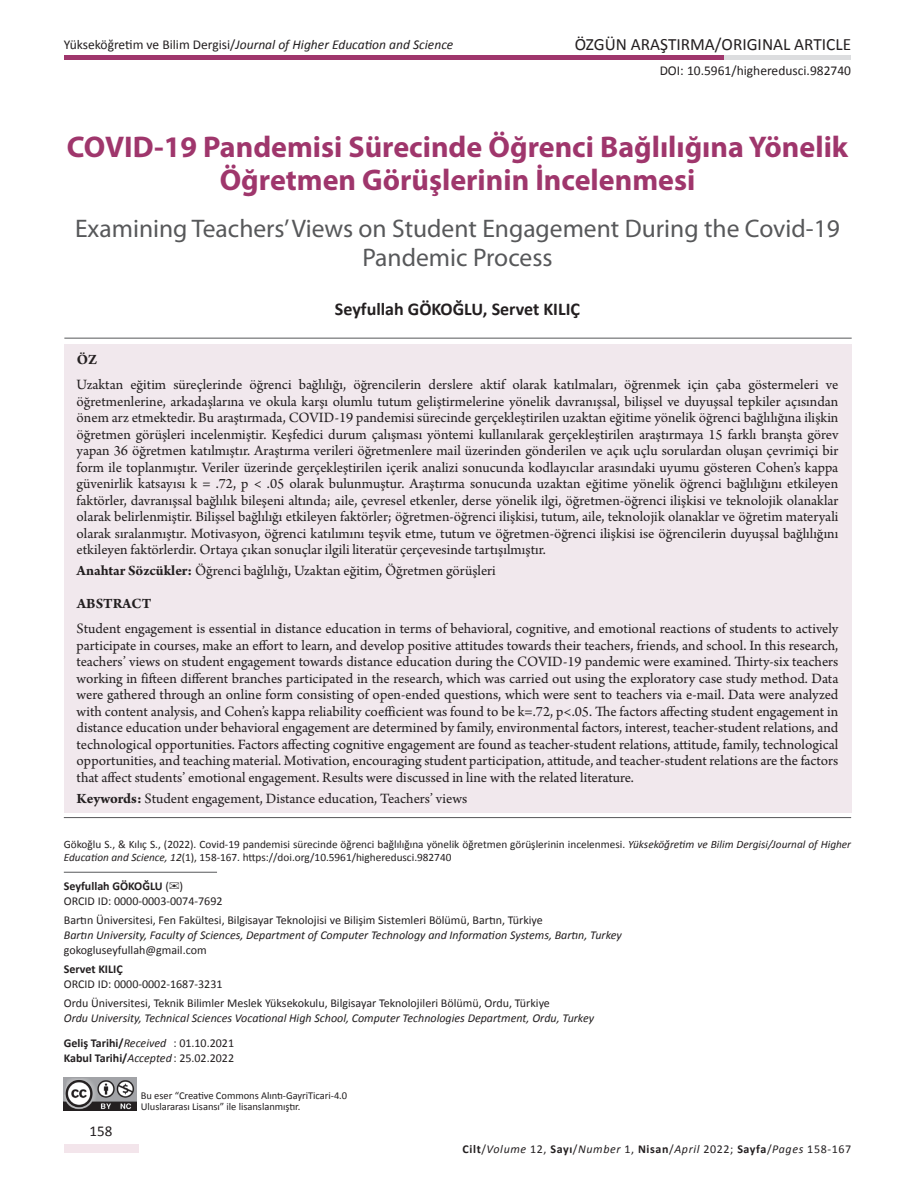
<style>
.page{position:relative;width:915px;height:1191px;background:#fff}
.page>*{position:absolute;margin:0;border:0;box-sizing:border-box;transform-origin:0 0}
.t1{font:700 30px/33px "Myriad Pro";color:#9f366c;text-align:center}
.t2{font:25.5px/29.2px "Myriad Pro";color:#57585a;text-align:center}
.t3{font:700 18px "Calibri";color:#231f20}
.t4{font:17.25px "Calibri";color:#231f20}
.t5{font:15px/16.5px "Arno Pro";color:#231f20;text-align:justify}
.t6{font:700 15px "Arno Pro";letter-spacing:.005em;color:#231f20}
.t7{font:15px "Calibri";color:#231f20}
.t8{font:italic 13.5px "Calibri";color:#231f20}
.t9{font:13.5px "Calibri";color:#231f20}
.t10{font:12px/15px "Calibri";color:#231f20}
.t11{font:italic 12px/24.8px "Calibri";color:#231f20}
.t12{font:italic 12px "Calibri";letter-spacing:.05em;color:#231f20}
.t13{font:700 12px "Calibri";color:#231f20}
.t14{font:11.25px/13.5px "Calibri";color:#231f20}
.t15{font:10.5px/11.2px "Calibri";letter-spacing:-.005em;color:#231f20}
.s1{font-style:normal}
.s2{font-weight:700}
.s3{font-style:italic}
.s4{font-weight:700;font-style:normal}
.s5{font-weight:400;font-style:italic}
.s6{font-weight:400}
</style>
<div class="page">
<div style="left:64px;top:1144px;width:74px;height:8px;background:#f3e5eb"></div>
<div style="left:719px;top:55px;width:131px;height:5px;background:#dcdddf"></div>
<div style="left:64px;top:55px;width:659px;height:5px;background:#9f366c"></div>
<div style="left:64px;top:344px;width:786px;height:468px;background:#f1e8ed"></div>
<hr style="left:64px;top:817px;width:786px;height:1px;background:#57585a">
<hr style="left:64px;top:338px;width:787px;height:1px;background:#57585a">
<hr style="left:64px;top:872px;width:153px;height:1px;background:#57585a">
<img style="left:64px;top:1077px;width:73px;height:33px">
<p class="t8" style="left:64px;top:36px;width:391px"><span class="s1">Yükseköğretim ve Bilim Dergisi/</span>Journal of Higher Education and Science</p>
<p class="t4" style="left:574px;top:34px;width:278px">ÖZGÜN ARAŞTIRMA/ORIGINAL ARTICLE</p>
<p class="t9" style="left:659px;top:62px;width:193px">DOI: 10.5961/higheredusci.982740</p>
<h1 class="t1" style="left:67px;top:130px;width:782px">COVID-19 Pandemisi Sürecinde Öğrenci Bağlılığına Yönelik<br>Öğretmen Görüşlerinin İncelenmesi</h1>
<h2 class="t2" style="left:75px;top:213px;width:766px">Examining Teachers’ Views on Student Engagement During the Covid-19<br>Pandemic Process</h2>
<p class="t3" style="left:335px;top:298px;width:246px">Seyfullah GÖKOĞLU, Servet KILIÇ</p>
<p class="t6" style="left:77px;top:351px;width:22px">ÖZ</p>
<p class="t5" style="left:77px;top:377px;width:763px">Uzaktan eğitim süreçlerinde öğrenci bağlılığı, öğrencilerin derslere aktif olarak katılmaları, öğrenmek için çaba göstermeleri ve öğretmenlerine, arkadaşlarına ve okula karşı olumlu tutum geliştirmelerine yönelik davranışsal, bilişsel ve duyuşsal tepkiler açısından önem arz etmektedir. Bu araştırmada, COVID-19 pandemisi sürecinde gerçekleştirilen uzaktan eğitime yönelik öğrenci bağlılığına ilişkin öğretmen görüşleri incelenmiştir. Keşfedici durum çalışması yöntemi kullanılarak gerçekleştirilen araştırmaya 15 farklı branşta görev yapan 36 öğretmen katılmıştır. Araştırma verileri öğretmenlere mail üzerinden gönderilen ve açık uçlu sorulardan oluşan çevrimiçi bir form ile toplanmıştır. Veriler üzerinde gerçekleştirilen içerik analizi sonucunda kodlayıcılar arasındaki uyumu gösteren Cohen’s kappa güvenirlik katsayısı k = .72, p &lt; .05 olarak bulunmuştur. Araştırma sonucunda uzaktan eğitime yönelik öğrenci bağlılığını etkileyen faktörler, davranışsal bağlılık bileşeni altında; aile, çevresel etkenler, derse yönelik ilgi, öğretmen-öğrenci ilişkisi ve teknolojik olanaklar olarak belirlenmiştir. Bilişsel bağlılığı etkileyen faktörler; öğretmen-öğrenci ilişkisi, tutum, aile, teknolojik olanaklar ve öğretim materyali olarak sıralanmıştır. Motivasyon, öğrenci katılımını teşvik etme, tutum ve öğretmen-öğrenci ilişkisi ise öğrencilerin duyuşsal bağlılığını etkileyen faktörlerdir. Ortaya çıkan sonuçlar ilgili literatür çerçevesinde tartışılmıştır.</p>
<p class="t5" style="left:77px;top:563px;width:420px"><span class="s2">Anahtar Sözcükler:</span> Öğrenci bağlılığı, Uzaktan eğitim, Öğretmen görüşleri</p>
<p class="t6" style="left:77px;top:595px;width:76px">ABSTRACT</p>
<p class="t5" style="left:77px;top:621px;width:763px">Student engagement is essential in distance education in terms of behavioral, cognitive, and emotional reactions of students to actively participate in courses, make an effort to learn, and develop positive attitudes towards their teachers, friends, and school. In this research, teachers’ views on student engagement towards distance education during the COVID-19 pandemic were examined. Thirty-six teachers working in fifteen different branches participated in the research, which was carried out using the exploratory case study method. Data were gathered through an online form consisting of open-ended questions, which were sent to teachers via e-mail. Data were analyzed with content analysis, and Cohen’s kappa reliability coefficient was found to be k=.72, p&lt;.05. The factors affecting student engagement in distance education under behavioral engagement are determined by family, environmental factors, interest, teacher-student relations, and technological opportunities. Factors affecting cognitive engagement are found as teacher-student relations, attitude, family, technological opportunities, and teaching material. Motivation, encouraging student participation, attitude, and teacher-student relations are the factors that affect students’ emotional engagement. Results were discussed in line with the related literature.</p>
<p class="t5" style="left:77px;top:790px;width:392px"><span class="s2">Keywords:</span> Student engagement, Distance education, Teachers’ views</p>
<p class="t14" style="left:64px;top:837px;width:788px">Gökoğlu S., &amp; Kılıç S., (2022). Covid-19 pandemisi sürecinde öğrenci bağlılığına yönelik öğretmen görüşlerinin incelenmesi. <span class="s3">Yükseköğretim ve Bilim Dergisi/Journal of Higher<br>Education and Science, 12</span>(1), 158-167. https://doi.org/10.5961/higheredusci.982740</p>
<p class="t10" style="left:64px;top:878px;width:160px"><span class="s2">Seyfullah GÖKOĞLU</span> ( )<br>ORCID ID: 0000-0003-0074-7692</p>
<p class="t10" style="left:64px;top:912px;width:480px">Bartın Üniversitesi, Fen Fakültesi, Bilgisayar Teknolojisi ve Bilişim Sistemleri Bölümü, Bartın, Türkiye</p>
<p class="t11" style="left:64px;top:922px;width:559px">Bartın University, Faculty of Sciences, Department of Computer Technology and Information Systems, Bartın, Turkey</p>
<p class="t10" style="left:64px;top:942px;width:144px">gokogluseyfullah@gmail.com</p>
<p class="t13" style="left:64px;top:961px;width:60px">Servet KILIÇ</p>
<p class="t10" style="left:64px;top:974px;width:487px;line-height:19.2px">ORCID ID: 0000-0002-1687-3231<br>Ordu Üniversitesi, Teknik Bilimler Meslek Yüksekokulu, Bilgisayar Teknolojileri Bölümü, Ordu, Türkiye</p>
<p class="t11" style="left:64px;top:1005px;width:531px">Ordu University, Technical Sciences Vocational High School, Computer Technologies Department, Ordu, Turkey<br><span class="s4">Geliş Tarihi/</span>Received <span class="s1">: 01.10.2021</span></p>
<p class="t13" style="left:64px;top:1050px;width:172px">Kabul Tarihi/<span class="s5">Accepted</span><span class="s6">: 25.02.2022</span></p>
<p class="t7" style="left:90px;top:1121px;width:24px">158</p>
<p class="t15" style="left:141px;top:1089px;width:208px">Bu eser “Creative Commons Alıntı-GayriTicari-4.0<br>Uluslararası Lisansı” ile lisanslanmıştır.</p>
<p class="t12" style="left:462px;top:1140px;width:390px"><span class="s4">Cilt</span><span class="s1">/</span>Volume <span class="s1">12,</span> <span class="s4">Sayı</span><span class="s1">/</span>Number <span class="s1">1,</span> <span class="s4">Nisan</span><span class="s1">/</span>April <span class="s1">2022;</span> <span class="s4">Sayfa</span><span class="s1">/</span>Pages <span class="s1">158-167</span></p>
</div>
